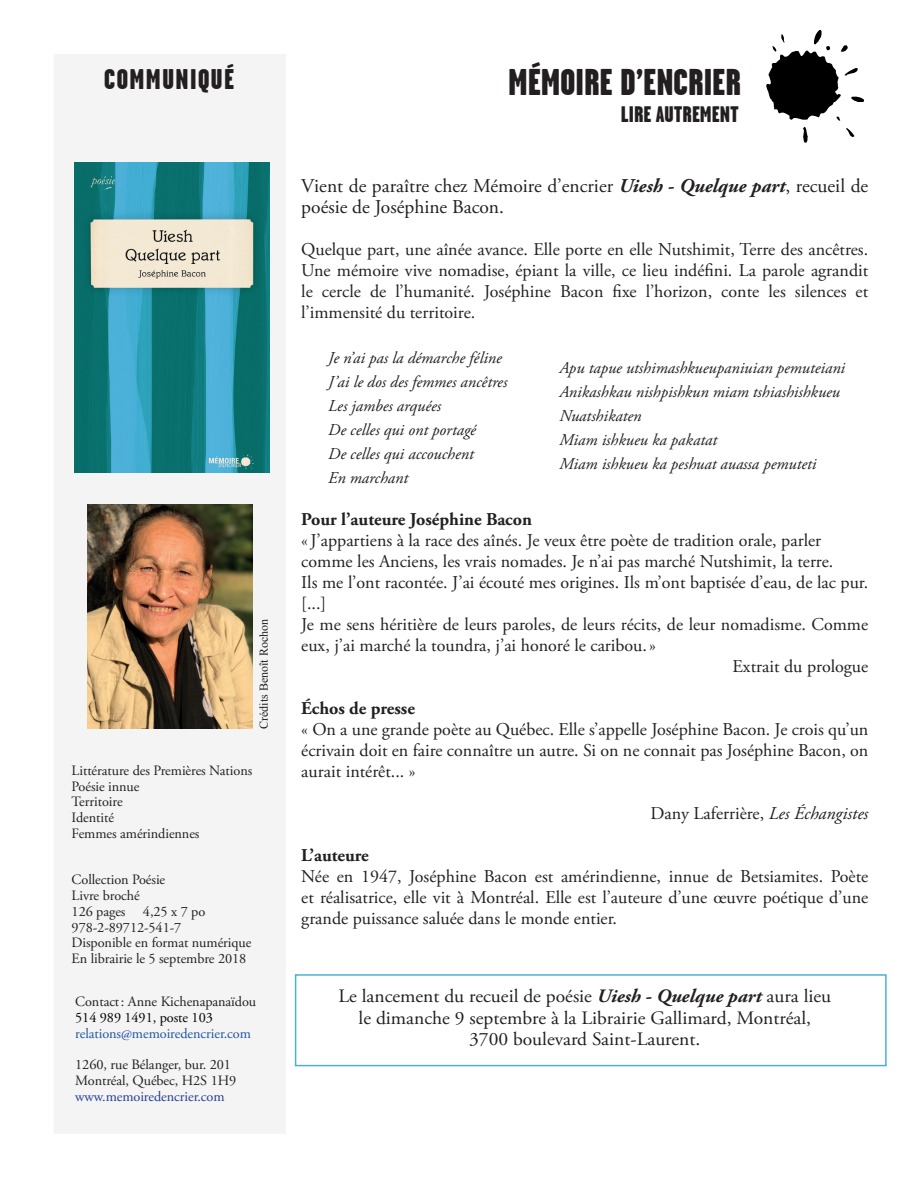
<style>
.page{position:relative;width:918px;height:1188px;background:#fff}
.page>*{position:absolute;margin:0;border:0;box-sizing:border-box;transform-origin:0 0}
.t1{font:900 37.35px "Garage Gothic";color:#231f20}
.t2{font:900 28.5px "Garage Gothic";letter-spacing:.05em;color:#231f20}
.t3{font:900 22.5px "Garage Gothic";color:#231f20}
.t4{font:19.5px/21px "Adobe Garamond Pro";color:#231f20}
.t5{font:18.9px/21.8px "Adobe Garamond Pro";color:#231f20;text-align:center}
.t6{font:18px/21px "Adobe Garamond Pro";color:#231f20;text-align:justify}
.t7{font:700 18px "Adobe Garamond Pro";color:#231f20}
.t8{font:italic 16.5px/24px "Adobe Garamond Pro";color:#231f20}
.t9{font:14.25px/15.8px "Adobe Garamond Pro";letter-spacing:-.005em;color:#231f20}
.t10{font:14.25px "Adobe Garamond Pro";letter-spacing:-.005em;color:#2155a5}
.t11{font:14.25px "Adobe Garamond Pro";letter-spacing:-.005em;color:#253f8e}
.t12{font:14.25px "Adobe Garamond Pro";letter-spacing:-.005em;color:#000001}
.t13{font:12px "Times New Roman";color:#231f20}
.s1{font-weight:700;font-style:italic}
.s2{font-style:italic}
</style>
<div class="page">
<div style="left:54px;top:55px;width:231px;height:1078px;background:#f4f4f4"></div>
<img style="left:766px;top:30px;width:98px;height:113px">
<img style="left:74px;top:162px;width:196px;height:310px">
<img style="left:88px;top:505px;width:164px;height:224px">
<div style="left:295px;top:974px;width:592px;height:92px;border:2px solid #49b1d8"></div>
<h2 class="t2" style="left:104px;top:64px;width:131px">COMMUNIQUÉ</h2>
<p class="t13" style="left:256px;top:729px;width:112px;rotate:-90deg">Crédits Benoît Rochon</p>
<p class="t9" style="left:72px;top:763px;width:182px">Littérature des Premières Nations<br>Poésie innue<br>Territoire<br>Identité<br>Femmes amérindiennes</p>
<p class="t9" style="left:72px;top:873px;width:181px">Collection Poésie<br>Livre broché<br>126 pages 4,25 x 7 po<br>978-2-89712-541-7<br>Disponible en format numérique<br>En librairie le 5 septembre 2018</p>
<p class="t9" style="left:75px;top:994px;width:182px">Contact: Anne Kichenapanaïdou</p>
<p class="t12" style="left:75px;top:1009px;width:139px">514 989 1491, poste 103</p>
<p class="t10" style="left:75px;top:1025px;width:177px">relations@memoiredencrier.com</p>
<p class="t9" style="left:75px;top:1057px;width:163px">1260, rue Bélanger, bur. 201<br>Montréal, Québec, H2S 1H9</p>
<p class="t11" style="left:75px;top:1088px;width:151px">www.memoiredencrier.com</p>
<h1 class="t1" style="left:508px;top:61px;width:234px">MÉMOIRE D’ENCRIER</h1>
<p class="t3" style="left:621px;top:102px;width:119px">LIRE AUTREMENT</p>
<p class="t4" style="left:301px;top:176px;width:568px">Vient de paraître chez Mémoire d’encrier <span class="s1">Uiesh - Quelque part</span>, recueil de poésie de Joséphine Bacon.</p>
<p class="t6" style="left:301px;top:239px;width:569px">Quelque part, une aînée avance. Elle porte en elle Nutshimit, Terre des ancêtres.<br>Une mémoire vive nomadise, épiant la ville, ce lieu indéfini. La parole agrandit le cercle de l’humanité. Joséphine Bacon fixe l’horizon, conte les silences et l’immensité du territoire.</p>
<p class="t8" style="left:328px;top:346px;width:181px">Je n’ai pas la démarche féline<br>J’ai le dos des femmes ancêtres<br>Les jambes arquées<br>De celles qui ont portagé<br>De celles qui accouchent<br>En marchant</p>
<p class="t7" style="left:301px;top:509px;width:232px">Pour l’auteure Joséphine Bacon</p>
<p class="t6" style="left:301px;top:530px;width:521px">«J’appartiens à la race des aînés. Je veux être poète de tradition orale, parler</p>
<p class="t6" style="left:301px;top:551px;width:534px">comme les Anciens, les vrais nomades. Je n’ai pas marché Nutshimit, la terre.</p>
<p class="t6" style="left:301px;top:572px;width:568px">Ils me l’ont racontée. J’ai écouté mes origines. Ils m’ont baptisée d’eau, de lac pur.</p>
<p class="t6" style="left:301px;top:593px;width:27px">[...]</p>
<p class="t6" style="left:301px;top:614px;width:568px">Je me sens héritière de leurs paroles, de leurs récits, de leur nomadisme. Comme</p>
<p class="t6" style="left:301px;top:635px;width:356px">eux, j’ai marché la toundra, j’ai honoré le caribou.»</p>
<p class="t6" style="left:733px;top:656px;width:137px">Extrait du prologue</p>
<p class="t7" style="left:301px;top:698px;width:115px">Échos de presse</p>
<p class="t6" style="left:301px;top:719px;width:569px">« On a une grande poète au Québec. Elle s’appelle Joséphine Bacon. Je crois qu’un écrivain doit en faire connaître un autre. Si on ne connait pas Joséphine Bacon, on aurait intérêt... »</p>
<p class="t6" style="left:651px;top:803px;width:219px">Dany Laferrière, <span class="s2">Les Échangistes</span></p>
<p class="t7" style="left:301px;top:845px;width:69px">L’auteure</p>
<p class="t6" style="left:301px;top:866px;width:569px">Née en 1947, Joséphine Bacon est amérindienne, innue de Betsiamites. Poète et réalisatrice, elle vit à Montréal. Elle est l’auteure d’une œuvre poétique d’une grande puissance saluée dans le monde entier.</p>
<p class="t8" style="left:559px;top:356px;width:287px">Apu tapue utshimashkueupaniuian pemuteiani Anikashkau nishpishkun miam tshiashishkueu Nuatshikaten<br>Miam ishkueu ka pakatat<br>Miam ishkueu ka peshuat auassa pemuteti</p>
<p class="t5" style="left:338px;top:986px;width:494px">Le lancement du recueil de poésie <span class="s1">Uiesh - Quelque part</span> aura lieu le dimanche 9 septembre à la Librairie Gallimard, Montréal,<br>3700 boulevard Saint-Laurent.</p>
</div>
